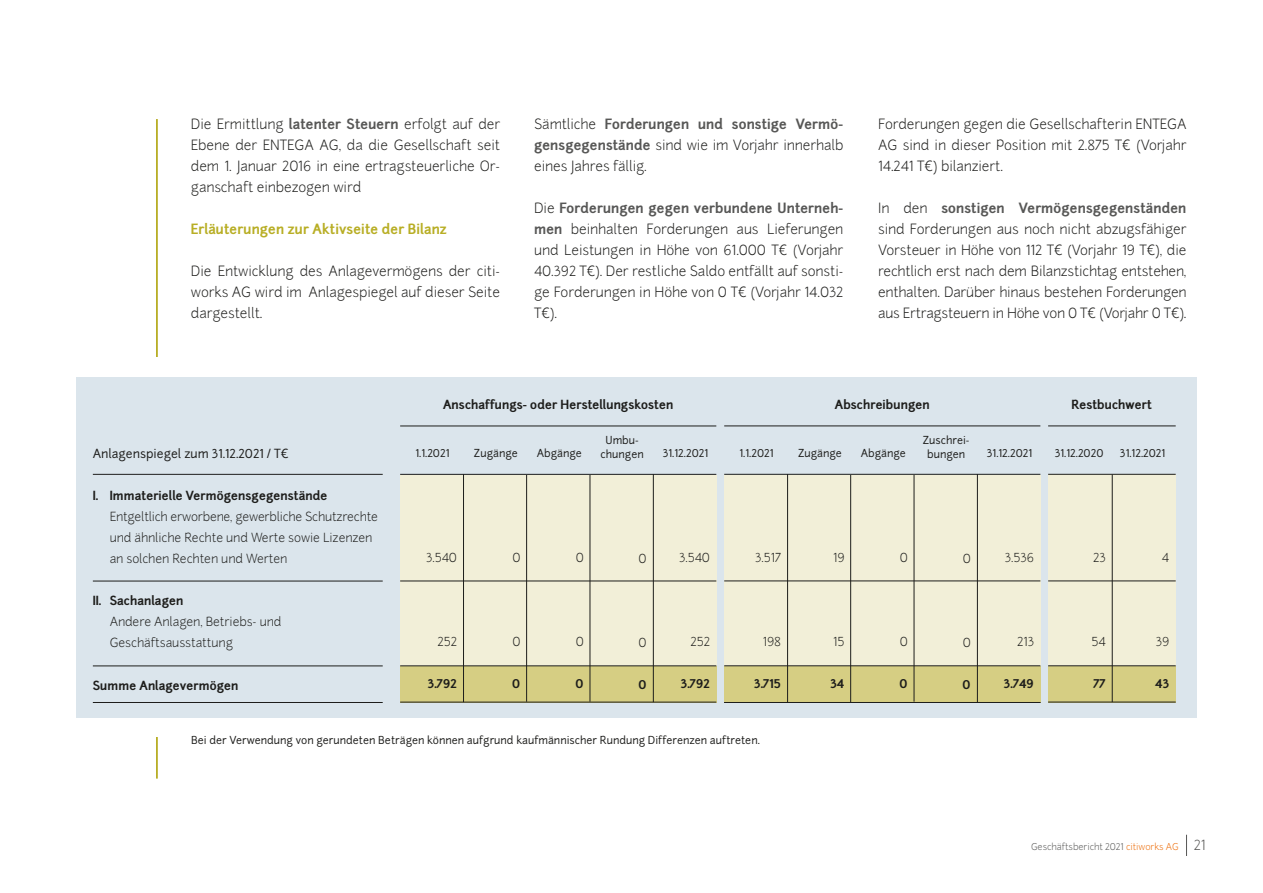
<style>
.page{position:relative;width:1263px;height:893px;background:#fff}
.page>*{position:absolute;margin:0;border:0;box-sizing:border-box;transform-origin:0 0}
.t1{font:300 13.5px/21px "Junction";color:#1d1d1b;text-align:justify}
.t2{font:700 13.5px "Junction";color:#b8ae25}
.t3{font:300 12px/21px "Junction";color:#1d1d1b}
.t4{font:700 12px "Junction";color:#1d1d1b}
.t5{font:12px "Junction";color:#1d1d1b}
.t6{font:10.5px "Junction";color:#1d1d1b}
.t7{font:300 9px "Junction";color:#575756}
.s1{font-weight:700;color:#575756}
.s2{color:#ed6b06}
.s3{font-size:13.5px}
</style>
<div class="page">
<svg style="left:1186px;top:835px;width:1px;height:21px"></svg>
<hr style="left:156px;top:119px;width:2px;height:660px;background:#b8ae25">
<div style="left:144px;top:357px;width:25px;height:379px;background:#fff"></div>
<div style="left:77px;top:377px;width:1120px;height:341px;background:#dbe5ec"></div>
<div style="left:400px;top:475px;width:316px;height:190px;background:#f2efd8"></div>
<div style="left:400px;top:666px;width:316px;height:36px;background:#d6ce83"></div>
<hr style="left:93px;top:474px;width:290px;height:1px;background:#1d1d1b">
<hr style="left:93px;top:665px;width:290px;height:1px;background:#1d1d1b">
<hr style="left:400px;top:665px;width:316px;height:1px;background:#1d1d1b">
<hr style="left:93px;top:702px;width:290px;height:1px;background:#1d1d1b">
<hr style="left:400px;top:702px;width:316px;height:1px;background:#1d1d1b">
<hr style="left:400px;top:474px;width:316px;height:1px;background:#1d1d1b">
<hr style="left:93px;top:581px;width:290px;height:1px;background:#1d1d1b">
<hr style="left:400px;top:581px;width:316px;height:1px;background:#1d1d1b">
<hr style="left:463px;top:474px;width:1px;height:228px;background:#1d1d1b">
<hr style="left:526px;top:475px;width:1px;height:227px;background:#1d1d1b">
<hr style="left:400px;top:426px;width:316px;height:1px;background:#1d1d1b">
<div style="left:1048px;top:475px;width:127px;height:191px;background:#f2efd8"></div>
<div style="left:1048px;top:666px;width:128px;height:36px;background:#d6ce83"></div>
<hr style="left:1048px;top:665px;width:128px;height:1px;background:#1d1d1b">
<hr style="left:1048px;top:702px;width:128px;height:1px;background:#1d1d1b">
<hr style="left:1048px;top:474px;width:128px;height:1px;background:#1d1d1b">
<hr style="left:1048px;top:580px;width:128px;height:1px;background:#1d1d1b">
<hr style="left:1112px;top:474px;width:1px;height:228px;background:#1d1d1b">
<hr style="left:1048px;top:426px;width:128px;height:1px;background:#1d1d1b">
<hr style="left:590px;top:475px;width:1px;height:227px;background:#1d1d1b">
<hr style="left:653px;top:474px;width:1px;height:228px;background:#1d1d1b">
<div style="left:724px;top:475px;width:316px;height:190px;background:#f2efd8"></div>
<div style="left:724px;top:666px;width:316px;height:36px;background:#d6ce83"></div>
<hr style="left:724px;top:665px;width:316px;height:1px;background:#1d1d1b">
<hr style="left:724px;top:474px;width:316px;height:1px;background:#1d1d1b">
<hr style="left:724px;top:580px;width:316px;height:1px;background:#1d1d1b">
<hr style="left:787px;top:474px;width:1px;height:228px;background:#1d1d1b">
<hr style="left:850px;top:475px;width:1px;height:227px;background:#1d1d1b">
<hr style="left:724px;top:426px;width:316px;height:1px;background:#1d1d1b">
<hr style="left:914px;top:475px;width:1px;height:227px;background:#1d1d1b">
<hr style="left:977px;top:474px;width:1px;height:228px;background:#1d1d1b">
<hr style="left:724px;top:702px;width:317px;height:1px;background:#1d1d1b">
<p class="t1" style="left:191px;top:114px;width:311px">Die Ermittlung <span class="s1">latenter Steuern</span> erfolgt auf der Ebene der ENTEGA AG, da die Gesellschaft seit dem 1. Januar 2016 in eine ertragsteuerliche Or&shy;ganschaft einbezogen wird</p>
<p class="t2" style="left:191px;top:221px;width:258px">Erläuterungen zur Aktivseite der Bilanz</p>
<p class="t1" style="left:191px;top:261px;width:311px">Die Entwicklung des Anlagevermögens der citi&shy;works AG wird im Anlagespiegel auf dieser Seite dargestellt.</p>
<p class="t1" style="left:534px;top:114px;width:311px">Sämtliche <span class="s1">Forderungen und sonstige Vermö&shy;gensgegenstände</span> sind wie im Vorjahr innerhalb eines Jahres fällig.</p>
<p class="t1" style="left:534px;top:198px;width:311px">Die <span class="s1">Forderungen gegen verbundene Unterneh&shy;men</span> beinhalten Forderungen aus Lieferungen und Leistungen in Höhe von 61.000 T€ (Vorjahr 40.392 T€). Der restliche Saldo entfällt auf sonsti&shy;ge Forderungen in Höhe von 0 T€ (Vorjahr 14.032<br>T€).</p>
<p class="t1" style="left:878px;top:114px;width:310px">Forderungen gegen die Gesellschafterin ENTEGA AG sind in dieser Position mit 2.875 T€ (Vorjahr 14.241 T€) bilanziert.</p>
<p class="t1" style="left:878px;top:198px;width:310px">In den <span class="s1">sonstigen Vermögensgegenständen </span>sind Forderungen aus noch nicht abzugsfähiger Vorsteuer in Höhe von 112 T€ (Vorjahr 19 T€), die rechtlich erst nach dem Bilanzstichtag entstehen, enthalten. Darüber hinaus bestehen Forderungen aus Ertragsteuern in Höhe von 0 T€ (Vorjahr 0 T€).</p>
<p class="t4" style="left:443px;top:397px;width:232px">Anschaffungs- oder Herstellungskosten</p>
<p class="t4" style="left:835px;top:397px;width:97px">Abschreibungen</p>
<p class="t4" style="left:1071px;top:397px;width:82px">Restbuchwert</p>
<p class="t5" style="left:93px;top:446px;width:198px">Anlagenspiegel zum 31.12.2021 / T€</p>
<p class="t4" style="left:93px;top:488px;width:236px">I. Immaterielle Vermögensgegenstände</p>
<p class="t3" style="left:110px;top:507px;width:270px">Entgeltlich erworbene, gewerbliche Schutzrechte und ähnliche Rechte und Werte sowie Lizenzen</p>
<p class="t3" style="left:110px;top:549px;width:179px">an solchen Rechten und Werten</p>
<p class="t4" style="left:93px;top:593px;width:92px">II. Sachanlagen</p>
<p class="t3" style="left:110px;top:612px;width:173px">Andere Anlagen, Betriebs- und</p>
<p class="t3" style="left:110px;top:633px;width:125px">Geschäftsausstattung</p>
<p class="t4" style="left:93px;top:677px;width:147px">Summe Anlagevermögen</p>
<p class="t6" style="left:415px;top:447px;width:36px">1.1.2021</p>
<p class="t6" style="left:474px;top:447px;width:45px">Zugänge</p>
<p class="t6" style="left:537px;top:447px;width:47px">Abgänge</p>
<p class="t6" style="left:605px;top:434px;width:35px">Umbu-</p>
<p class="t6" style="left:600px;top:447px;width:45px">chungen</p>
<p class="t6" style="left:663px;top:447px;width:47px">31.12.2021</p>
<p class="t6" style="left:739px;top:447px;width:36px">1.1.2021</p>
<p class="t6" style="left:798px;top:447px;width:45px">Zugänge</p>
<p class="t6" style="left:861px;top:447px;width:47px">Abgänge</p>
<p class="t6" style="left:923px;top:434px;width:48px">Zuschrei-</p>
<p class="t6" style="left:927px;top:447px;width:40px">bungen</p>
<p class="t6" style="left:987px;top:447px;width:47px">31.12.2021</p>
<p class="t6" style="left:1055px;top:447px;width:50px">31.12.2020</p>
<p class="t6" style="left:1120px;top:447px;width:47px">31.12.2021</p>
<p class="t3" style="left:426px;top:548px;width:32px">3.540</p>
<p class="t3" style="left:437px;top:632px;width:21px">252</p>
<p class="t4" style="left:428px;top:676px;width:31px">3.792</p>
<p class="t3" style="left:512px;top:547px;width:9px">0</p>
<p class="t3" style="left:512px;top:631px;width:9px">0</p>
<p class="t4" style="left:512px;top:676px;width:10px">0</p>
<p class="t3" style="left:576px;top:548px;width:9px">0</p>
<p class="t3" style="left:576px;top:632px;width:9px">0</p>
<p class="t4" style="left:576px;top:676px;width:10px">0</p>
<p class="t3" style="left:639px;top:548px;width:9px">0</p>
<p class="t3" style="left:639px;top:632px;width:9px">0</p>
<p class="t4" style="left:638px;top:677px;width:10px">0</p>
<p class="t3" style="left:679px;top:548px;width:32px">3.540</p>
<p class="t3" style="left:690px;top:632px;width:21px">252</p>
<p class="t4" style="left:681px;top:676px;width:31px">3.792</p>
<p class="t3" style="left:755px;top:547px;width:27px">3.517</p>
<p class="t3" style="left:763px;top:631px;width:20px">198</p>
<p class="t4" style="left:754px;top:676px;width:28px">3.715</p>
<p class="t3" style="left:833px;top:547px;width:13px">19</p>
<p class="t3" style="left:833px;top:631px;width:13px">15</p>
<p class="t4" style="left:830px;top:676px;width:16px">34</p>
<p class="t3" style="left:900px;top:548px;width:9px">0</p>
<p class="t3" style="left:900px;top:632px;width:9px">0</p>
<p class="t4" style="left:900px;top:676px;width:10px">0</p>
<p class="t3" style="left:963px;top:548px;width:9px">0</p>
<p class="t3" style="left:963px;top:632px;width:9px">0</p>
<p class="t4" style="left:962px;top:676px;width:10px">0</p>
<p class="t3" style="left:1005px;top:548px;width:31px">3.536</p>
<p class="t3" style="left:1017px;top:632px;width:18px">213</p>
<p class="t4" style="left:1004px;top:676px;width:32px">3.749</p>
<p class="t3" style="left:1093px;top:547px;width:14px">23</p>
<p class="t3" style="left:1091px;top:631px;width:16px">54</p>
<p class="t4" style="left:1093px;top:676px;width:14px">77</p>
<p class="t3" style="left:1162px;top:547px;width:9px">4</p>
<p class="t3" style="left:1156px;top:631px;width:15px">39</p>
<p class="t4" style="left:1155px;top:676px;width:16px">43</p>
<p class="t6" style="left:191px;top:734px;width:570px">Bei der Verwendung von gerundeten Beträgen können aufgrund kaufmännischer Rundung Differenzen auftreten.</p>
<p class="t7" style="left:1031px;top:841px;width:176px">Geschäftsbericht 2021 <span class="s2">citiworks AG</span> <span class="s3">21</span></p>
</div>
